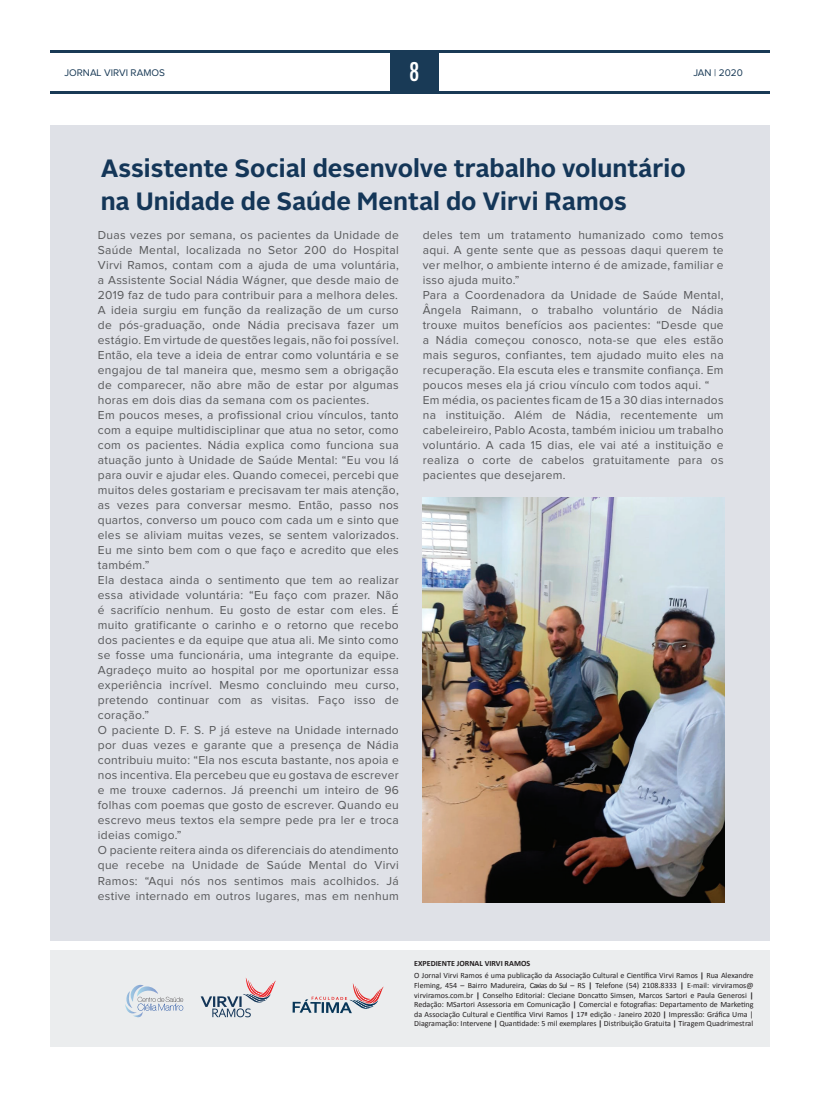
<style>
.page{position:relative;width:820px;height:1106px;background:#fff}
.page>*{position:absolute;margin:0;border:0;box-sizing:border-box;transform-origin:0 0}
.t1{font:700 25px/33px "Alright Sans";color:#143658}
.t2{font:500 condensed 25px "Futura";color:#fff}
.t3{font:12px/15px "Proxima Nova";letter-spacing:.025em;color:#57585a}
.t4{font:10px "Proxima Nova";color:#193a56}
.t5{font:8px/9.6px "Calibri";color:#231f20}
.s1{font-weight:700}
</style>
<div class="page">
<div style="left:50px;top:950px;width:719px;height:96px;background:#ebedee"></div>
<div style="left:390px;top:50px;width:48px;height:44px;background:#193a56"></div>
<hr style="left:50px;top:91px;width:719px;height:3px;background:#193a56">
<hr style="left:50px;top:50px;width:719px;height:3px;background:#193a56">
<div style="left:50px;top:125px;width:719px;height:815px;background:#dfe1e7"></div>
<svg style="left:292px;top:983px;width:91px;height:30px"></svg>
<svg style="left:200px;top:978px;width:76px;height:39px"></svg>
<svg style="left:125px;top:984px;width:58px;height:34px"></svg>
<img style="left:422px;top:497px;width:302px;height:406px">
<h1 class="t2" style="left:409px;top:56px;width:12px">8</h1>
<p class="t4" style="left:64px;top:68px;width:102px">JORNAL VIRVI RAMOS</p>
<p class="t4" style="left:693px;top:68px;width:51px">JAN | 2020</p>
<h1 class="t1" style="left:101px;top:152px;width:586px">Assistente Social desenvolve trabalho voluntário na Unidade de Saúde Mental do Virvi Ramos</h1>
<p class="t3" style="left:98px;top:228px;width:302px">Duas vezes por semana, os pacientes da Unidade de Saúde Mental, localizada no Setor 200 do Hospital Virvi Ramos, contam com a ajuda de uma voluntária, a Assistente Social Nádia Wágner, que desde maio de 2019 faz de tudo para contribuir para a melhora deles.<br>A ideia surgiu em função da realização de um curso de pós-graduação, onde Nádia precisava fazer um estágio. Em virtude de questões legais, não foi possível.<br>Então, ela teve a ideia de entrar como voluntária e se engajou de tal maneira que, mesmo sem a obrigação de comparecer, não abre mão de estar por algumas horas em dois dias da semana com os pacientes.<br>Em poucos meses, a profissional criou vínculos, tanto com a equipe multidisciplinar que atua no setor, como com os pacientes. Nádia explica como funciona sua atuação junto à Unidade de Saúde Mental: “Eu vou lá para ouvir e ajudar eles. Quando comecei, percebi que muitos deles gostariam e precisavam ter mais atenção, as vezes para conversar mesmo. Então, passo nos quartos, converso um pouco com cada um e sinto que eles se aliviam muitas vezes, se sentem valorizados.<br>Eu me sinto bem com o que faço e acredito que eles também.”<br>Ela destaca ainda o sentimento que tem ao realizar essa atividade voluntária: “Eu faço com prazer. Não é sacrifício nenhum. Eu gosto de estar com eles. É muito gratificante o carinho e o retorno que recebo dos pacientes e da equipe que atua ali. Me sinto como se fosse uma funcionária, uma integrante da equipe.<br>Agradeço muito ao hospital por me oportunizar essa experiência incrível. Mesmo concluindo meu curso, pretendo continuar com as visitas. Faço isso de coração.”<br>O paciente D. F. S. P já esteve na Unidade internado por duas vezes e garante que a presença de Nádia contribuiu muito: “Ela nos escuta bastante, nos apoia e nos incentiva. Ela percebeu que eu gostava de escrever e me trouxe cadernos. Já preenchi um inteiro de 96 folhas com poemas que gosto de escrever. Quando eu escrevo meus textos ela sempre pede pra ler e troca ideias comigo.”<br>O paciente reitera ainda os diferenciais do atendimento que recebe na Unidade de Saúde Mental do Virvi Ramos: “Aqui nós nos sentimos mais acolhidos. Já estive internado em outros lugares, mas em nenhum</p>
<p class="t3" style="left:422px;top:228px;width:302px">deles tem um tratamento humanizado como temos aqui. A gente sente que as pessoas daqui querem te ver melhor, o ambiente interno é de amizade, familiar e isso ajuda muito.”<br>Para a Coordenadora da Unidade de Saúde Mental, Ângela Raimann, o trabalho voluntário de Nádia trouxe muitos benefícios aos pacientes: “Desde que a Nádia começou conosco, nota-se que eles estão mais seguros, confiantes, tem ajudado muito eles na recuperação. Ela escuta eles e transmite confiança. Em poucos meses ela já criou vínculo com todos aqui. “ Em média, os pacientes ficam de 15 a 30 dias internados na instituição. Além de Nádia, recentemente um cabeleireiro, Pablo Acosta, também iniciou um trabalho voluntário. A cada 15 dias, ele vai até a instituição e realiza o corte de cabelos gratuitamente para os pacientes que desejarem.</p>
<p class="t5" style="left:414px;top:957px;width:341px;line-height:12px"><span class="s1">EXPEDIENTE JORNAL VIRVI RAMOS<br></span>O Jornal Virvi Ramos é uma publicação da Associação Cultural e Científica Virvi Ramos <span class="s1">|</span> Rua Alexandre</p>
<p class="t5" style="left:414px;top:980px;width:341px;text-align:justify">Fleming, 454 – Bairro Madureira, Caxias do Sul – RS <span class="s1">|</span> Telefone (54) 2108.8333 <span class="s1">|</span> E-mail: virviramos@ virviramos.com.br <span class="s1">|</span> Conselho Editorial: Cleciane Doncatto Simsen, Marcos Sartori e Paula Generosi <span class="s1">| </span>Redação: MSartori Assessoria em Comunicação <span class="s1">|</span> Comercial e fotografias: Departamento de Marketing da Associação Cultural e Científica Virvi Ramos <span class="s1">|</span> 17ª edição - Janeiro 2020 <span class="s1">|</span> Impressão: Gráfica Uma | Diagramação: Intervene <span class="s1">|</span> Quantidade: 5 mil exemplares <span class="s1">|</span> Distribuição Gratuita <span class="s1">|</span> Tiragem Quadrimestral</p>
</div>
